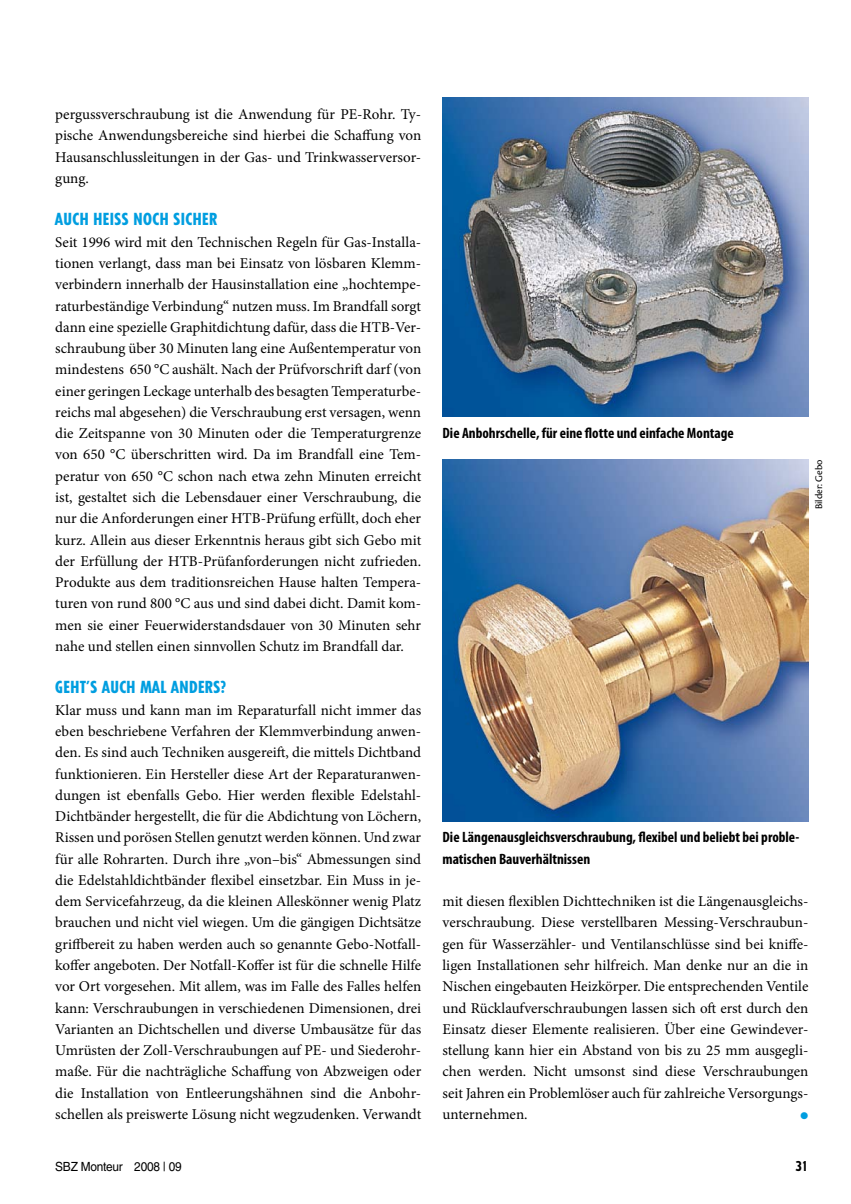
<style>
.page{position:relative;width:851px;height:1204px;background:#fff}
.page>*{position:absolute;margin:0;border:0;box-sizing:border-box;transform-origin:0 0}
.t1{font:800 condensed 16.5px "Tempo Std";letter-spacing:.03em;color:#009ee0}
.t2{font:15px/21.3px "Minion Pro";color:#000;text-align:justify}
.t3{font:700 condensed 15px/21.3px "Myriad Pro";color:#000}
.t4{font:15px "European Pi Std 3";color:#009ee0}
.t5{font:800 condensed 13.5px "Tempo Std";color:#000}
.t6{font:12.6px "Helvetica LT Std";letter-spacing:-.02em;color:#000;scale:.94 1}
.t7{font:10.5px "Cronos Pro";letter-spacing:.005em;color:#000}
</style>
<div class="page">
<img style="left:442px;top:98px;width:366px;height:319px">
<img style="left:442px;top:459px;width:366px;height:362px">
<p class="t2" style="left:55px;top:104px;width:367px">pergussverschraubung ist die Anwendung für PE-Rohr. Ty&shy;pische Anwendungsbereiche sind hierbei die Schaffung von Hausanschlussleitungen in der Gas- und Trinkwasserversor&shy;gung.</p>
<p class="t1" style="left:55px;top:209px;width:163px">AUCH HEISS NOCH SICHER</p>
<p class="t2" style="left:55px;top:231px;width:367px">Seit 1996 wird mit den Technischen Regeln für Gas-Installa&shy;tionen verlangt, dass man bei Einsatz von lösbaren Klemm&shy;verbindern innerhalb der Hausinstallation eine „hochtempe&shy;raturbeständige Verbindung“ nutzen muss. Im Brandfall sorgt dann eine spezielle Graphitdichtung dafür, dass die HTB-Ver&shy;schraubung über 30 Minuten lang eine Außentemperatur von mindestens 650 °C aushält. Nach der Prüfvorschrift darf (von einer geringen Leckage unterhalb des besagten Temperaturbe&shy;reichs mal abgesehen) die Verschraubung erst versagen, wenn die Zeitspanne von 30 Minuten oder die Temperaturgrenze von 650 °C überschritten wird. Da im Brandfall eine Tem&shy;peratur von 650 °C schon nach etwa zehn Minuten erreicht ist, gestaltet sich die Lebensdauer einer Verschraubung, die nur die Anforderungen einer HTB-Prüfung erfüllt, doch eher kurz. Allein aus dieser Erkenntnis heraus gibt sich Gebo mit der Erfüllung der HTB-Prüfanforderungen nicht zufrieden.<br>Produkte aus dem traditionsreichen Hause halten Tempera&shy;turen von rund 800 °C aus und sind dabei dicht. Damit kom&shy;men sie einer Feuerwiderstandsdauer von 30 Minuten sehr nahe und stellen einen sinnvollen Schutz im Brandfall dar.</p>
<p class="t1" style="left:55px;top:677px;width:172px">GEHT’S AUCH MAL ANDERS?</p>
<p class="t2" style="left:55px;top:699px;width:367px">Klar muss und kann man im Reparaturfall nicht immer das eben beschriebene Verfahren der Klemmverbindung anwen&shy;den. Es sind auch Techniken ausgereift, die mittels Dichtband funktionieren. Ein Hersteller diese Art der Reparaturanwen&shy;dungen ist ebenfalls Gebo. Hier werden flexible Edelstahl-Dichtbänder hergestellt, die für die Abdichtung von Löchern, Rissen und porösen Stellen genutzt werden können. Und zwar für alle Rohrarten. Durch ihre „von–bis“ Abmessungen sind die Edelstahldichtbänder flexibel einsetzbar. Ein Muss in je&shy;dem Servicefahrzeug, da die kleinen Alleskönner wenig Platz brauchen und nicht viel wiegen. Um die gängigen Dichtsätze griffbereit zu haben werden auch so genannte Gebo-Notfall&shy;koffer angeboten. Der Notfall-Koffer ist für die schnelle Hilfe vor Ort vorgesehen. Mit allem, was im Falle des Falles helfen kann: Verschraubungen in verschiedenen Dimensionen, drei Varianten an Dichtschellen und diverse Umbausätze für das Umrüsten der Zoll-Verschraubungen auf PE- und Siederohr&shy;maße. Für die nachträgliche Schaffung von Abzweigen oder die Installation von Entleerungshähnen sind die Anbohr&shy;schellen als preiswerte Lösung nicht wegzudenken. Verwandt</p>
<p class="t3" style="left:442px;top:422px;width:293px">Die Anbohrschelle, für eine flotte und einfache Montage</p>
<p class="t7" style="left:812px;top:509px;width:51px;rotate:-90deg">Bilder: Gebo</p>
<p class="t3" style="left:442px;top:826px;width:358px">Die Längenausgleichsverschraubung, flexibel und beliebt bei proble&shy;matischen Bauverhältnissen</p>
<p class="t2" style="left:442px;top:890px;width:367px">mit diesen flexiblen Dichttechniken ist die Längenausgleichs&shy;verschraubung. Diese verstellbaren Messing-Verschraubun&shy;gen für Wasserzähler- und Ventilanschlüsse sind bei kniffe&shy;ligen Installationen sehr hilfreich. Man denke nur an die in Nischen eingebauten Heizkörper. Die entsprechenden Ventile und Rücklaufverschraubungen lassen sich oft erst durch den Einsatz dieser Elemente realisieren. Über eine Gewindever&shy;stellung kann hier ein Abstand von bis zu 25 mm ausgegli&shy;chen werden. Nicht umsonst sind diese Verschraubungen seit Jahren ein Problemlöser auch für zahlreiche Versorgungs&shy;unternehmen.</p>
<p class="t4" style="left:800px;top:1103px;width:10px">•</p>
<p class="t6" style="left:55px;top:1158px;width:136px">SBZ Monteur 2008 | 09</p>
<p class="t5" style="left:795px;top:1157px;width:14px">31</p>
</div>
